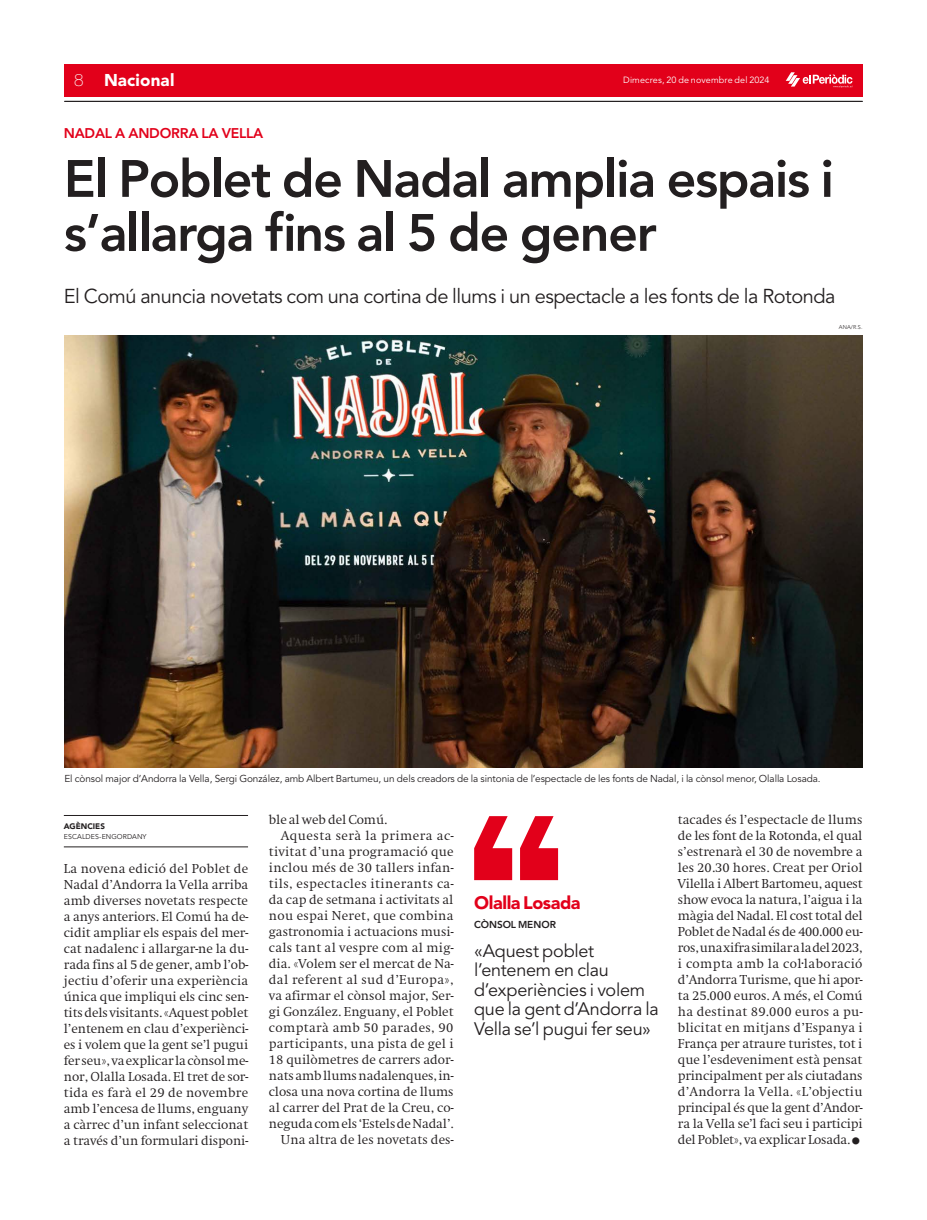
<style>
.page{position:relative;width:927px;height:1220px;background:#fff}
.page>*{position:absolute;margin:0;border:0;box-sizing:border-box;transform-origin:0 0}
.t1{font:800 52px/54px "Avenir LT Std";letter-spacing:-.025em;color:#231f20}
.t2{font:20px "Avenir LT Std";letter-spacing:-.025em;color:#231f20}
.t3{font:18px/19.5px "Avenir LT Std";letter-spacing:-.015em;color:#231f20}
.t4{font:900 18px "Avenir LT Std";letter-spacing:-.025em;color:#e2001a}
.t5{font:900 17px "Avenir LT Std";letter-spacing:.01em;color:#fff}
.t6{font:800 14px "Avenir LT Std";letter-spacing:-.015em;color:#e2001a}
.t7{font:300 12.5px/16px "Swift ND Std";color:#231f20;text-align:justify}
.t8{font:300 12.5px "Swift ND Std";letter-spacing:.03em;color:#231f20}
.t9{font:300 12.5px "Swift ND Std";letter-spacing:.02em;color:#231f20}
.t10{font:300 12.5px "Swift ND Std";letter-spacing:.025em;color:#231f20}
.t11{font:300 12.5px "Swift ND Std";letter-spacing:.04em;color:#231f20}
.t12{font:10px "Avenir LT Std";letter-spacing:-.01em;color:#231f20}
.t13{font:800 10px "Avenir LT Std";color:#231f20}
.t14{font:9px "Avenir LT Std";letter-spacing:.015em;color:#fff}
.t15{font:900 8px "Avenir LT Std";color:#231f20}
.t16{font:7px "Avenir LT Std";letter-spacing:.01em;color:#231f20}
.t17{font:300 5.5px "Avenir LT Std";color:#231f20}
.s1{font-family:"Helvetica Neue LT Std";font-weight:100}
</style>
<div class="page">
<div style="left:64px;top:64px;width:798px;height:32px;background:#e2001a"></div>
<svg style="left:785px;top:72px;width:67px;height:16px"></svg>
<hr style="left:64px;top:101px;width:798px;height:1px;background:#231f20">
<img style="left:64px;top:335px;width:798px;height:432px">
<hr style="left:64px;top:815px;width:184px;height:1px;background:#231f20">
<hr style="left:64px;top:847px;width:184px;height:1px;background:#231f20">
<svg style="left:474px;top:816px;width:84px;height:64px"></svg>
<h3 class="t5" style="left:74px;top:70px;width:102px"><span class="s1">8</span> Nacional</h3>
<p class="t14" style="left:623px;top:75px;width:148px">Dimecres, 20 de novembre del 2024</p>
<p class="t6" style="left:64px;top:125px;width:201px">NADAL A ANDORRA LA VELLA</p>
<h1 class="t1" style="left:64px;top:152px;width:771px">El Poblet de Nadal amplia espais i s’allarga fins al 5 de gener</h1>
<h2 class="t2" style="left:64px;top:284px;width:773px">El Comú anuncia novetats com una cortina de llums i un espectacle a les fonts de la Rotonda</h2>
<p class="t17" style="left:839px;top:324px;width:25px">ANA/R.S.</p>
<p class="t12" style="left:64px;top:773px;width:758px">El cònsol major d’Andorra la Vella, Sergi González, amb Albert Bartumeu, un dels creadors de la sintonia de l’espectacle de les fonts de Nadal, i la cònsol menor, Olalla Losada.</p>
<p class="t15" style="left:64px;top:821px;width:43px">AGÈNCIES</p>
<p class="t16" style="left:64px;top:833px;width:84px">ESCALDES-ENGORDANY</p>
<p class="t7" style="left:269px;top:812px;width:120px">ble al web del Comú.</p>
<p class="t11" style="left:281px;top:828px;width:174px">Aquesta serà la primera ac-</p>
<p class="t9" style="left:269px;top:844px;width:186px">tivitat d’una programació que</p>
<p class="t9" style="left:269px;top:860px;width:186px">inclou més de 30 tallers infan-</p>
<p class="t8" style="left:269px;top:876px;width:186px">tils, espectacles itinerants ca-</p>
<p class="t7" style="left:269px;top:892px;width:186px">da cap de setmana i activitats al</p>
<p class="t10" style="left:269px;top:908px;width:186px">nou espai Neret, que combina</p>
<p class="t7" style="left:269px;top:924px;width:186px">gastronomia i actuacions musi-</p>
<p class="t9" style="left:269px;top:940px;width:186px">cals tant al vespre com al mig-</p>
<p class="t7" style="left:269px;top:956px;width:186px">dia. «Volem ser el mercat de Na-</p>
<p class="t8" style="left:269px;top:972px;width:186px">dal referent al sud d’Europa»,</p>
<p class="t7" style="left:269px;top:988px;width:186px">va afirmar el cònsol major, Ser-</p>
<p class="t7" style="left:269px;top:1004px;width:186px">gi González. Enguany, el Poblet</p>
<p class="t8" style="left:269px;top:1020px;width:186px">comptarà amb 50 parades, 90</p>
<p class="t7" style="left:269px;top:1036px;width:186px">participants, una pista de gel i</p>
<p class="t7" style="left:269px;top:1052px;width:186px">18 quilòmetres de carrers ador-</p>
<p class="t7" style="left:269px;top:1068px;width:186px">nats amb llums nadalenques, in-</p>
<p class="t7" style="left:269px;top:1084px;width:186px">closa una nova cortina de llums</p>
<p class="t7" style="left:269px;top:1100px;width:186px">al carrer del Prat de la Creu, co-</p>
<p class="t7" style="left:269px;top:1116px;width:186px">neguda com els ‘Estels de Nadal’.</p>
<p class="t7" style="left:281px;top:1132px;width:174px">Una altra de les novetats des-</p>
<p class="t7" style="left:678px;top:812px;width:186px">tacades és l’espectacle de llums de les font de la Rotonda, el qual s’estrenarà el 30 de novembre a les 20.30 hores. Creat per Oriol Vilella i Albert Bartomeu, aquest show evoca la natura, l’aigua i la màgia del Nadal. El cost total del Poblet de Nadal és de 400.000 eu&shy;ros, una xifra similar a la del 2023, i compta amb la col·laboració d’Andorra Turisme, que hi apor&shy;ta 25.000 euros. A més, el Comú ha destinat 89.000 euros a pu&shy;blicitat en mitjans d’Espanya i França per atraure turistes, tot i que l’esdeveniment està pensat principalment per als ciutadans d’Andorra la Vella. «L’objectiu principal és que la gent d’Andor&shy;ra la Vella se’l faci seu i participi del Poblet», va explicar Losada.</p>
<p class="t7" style="left:64px;top:861px;width:186px">La novena edició del Poblet de Nadal d’Andorra la Vella arriba amb diverses novetats respecte a anys anteriors. El Comú ha de&shy;cidit ampliar els espais del mer&shy;cat nadalenc i allargar-ne la du&shy;rada fins al 5 de gener, amb l’ob&shy;jectiu d’oferir una experiència única que impliqui els cinc sen&shy;tits dels visitants. «Aquest poblet l’entenem en clau d’experiènci&shy;es i volem que la gent se’l pugui fer seu», va explicar la cònsol me&shy;nor, Olalla Losada. El tret de sor&shy;tida es farà el 29 de novembre amb l’encesa de llums, enguany a càrrec d’un infant seleccionat a través d’un formulari disponi-</p>
<h3 class="t4" style="left:474px;top:892px;width:108px">Olalla Losada</h3>
<h3 class="t3" style="left:474px;top:941px;width:186px">«Aquest poblet l’entenem en clau d’experiències i volem que la gent d’Andorra la<br>Vella se’l pugui fer seu»</h3>
<p class="t13" style="left:474px;top:919px;width:83px">CÒNSOL MENOR</p>
</div>
